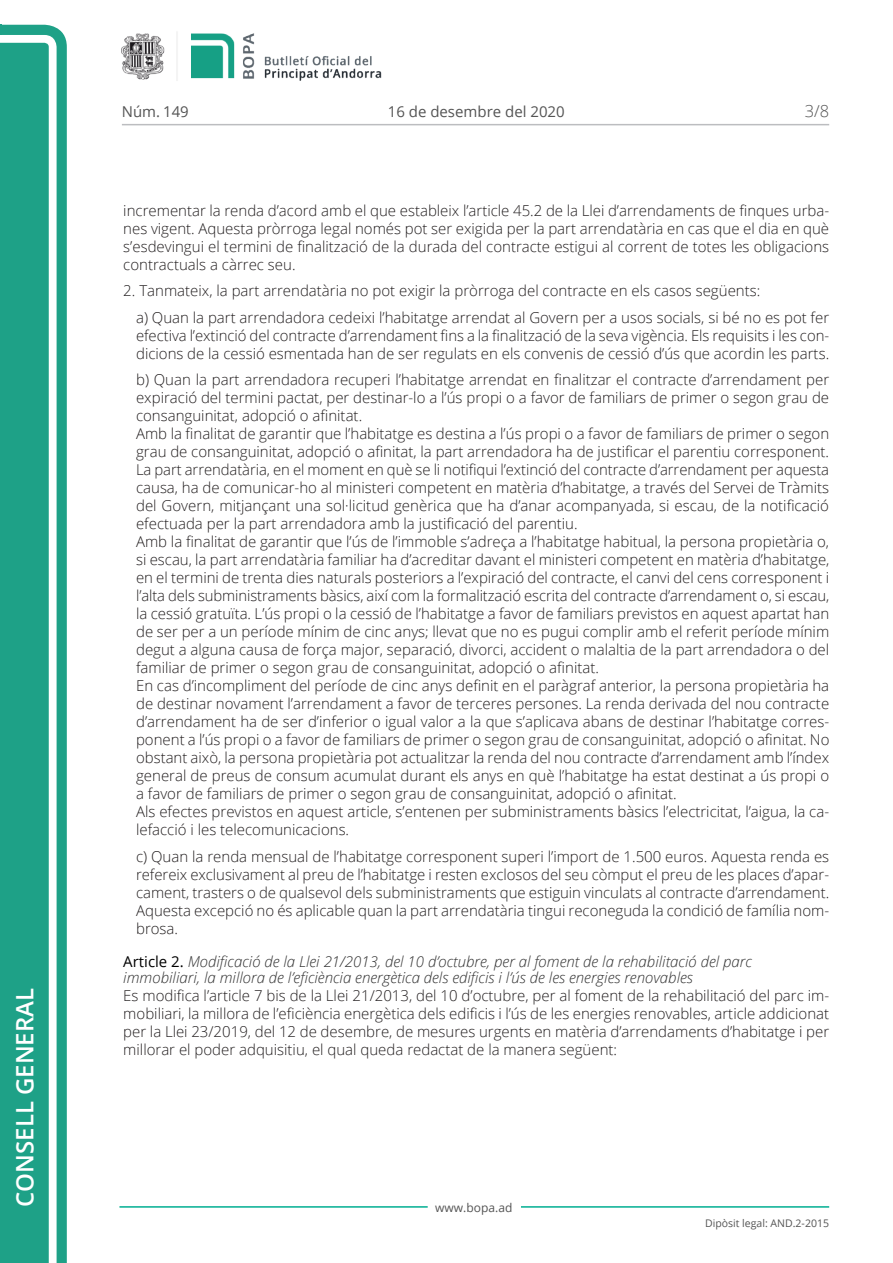
<style>
.page{position:relative;width:893px;height:1263px;background:#fff}
.page>*{position:absolute;margin:0;border:0;box-sizing:border-box;transform-origin:0 0}
.t1{font:600 24px "Open Sans";color:#fff}
.t2{font:300 16.5px "Open Sans";color:#545454}
.Body_text_NOS{font:300 15px/18px "Open Sans";color:#231f20;text-align:justify}
.Body_text{font:300 15px/18px "Open Sans";color:#231f20;text-align:justify}
.Body_text_i{font:300 15px/18px "Open Sans";color:#231f20}
.Titol_7{font:italic 300 15px/15.8px "Open Sans";color:#303030}
.t3{font:15px "Open Sans";color:#545454}
.t4{font:12px "Open Sans";color:#545454}
.t5{font:10.5px "Open Sans";color:#545454}
.s1{font-weight:400;font-style:normal;color:#000}
</style>
<div class="page">
<svg style="left:0;top:25px;width:67px;height:1238px;fill:#1ea187"></svg>
<div style="left:0;top:43px;width:49px;height:1220px;background:#1ea187"></div>
<img style="left:122px;top:32px;width:260px;height:49px">
<hr style="left:119px;top:1206px;width:309px;height:2px;background:#00ae91">
<hr style="left:521px;top:1206px;width:308px;height:2px;background:#00ae91">
<hr style="left:122px;top:124px;width:707px;height:1px;background:#bcbdc0">
<h1 class="t1" style="left:8px;top:1207px;width:220px;rotate:-90deg">Consell General</h1>
<p class="t3" style="left:122px;top:102px;width:68px">Núm. 149</p>
<p class="t3" style="left:388px;top:102px;width:178px">16 de desembre del 2020</p>
<p class="t2" style="left:805px;top:100px;width:26px">3/8</p>
<p class="Body_text" style="left:123px;top:201px;width:707px">incrementar la renda d’acord amb el que estableix l’article 45.2 de la Llei d’arrendaments de finques urba&shy;nes vigent. Aquesta pròrroga legal només pot ser exigida per la part arrendatària en cas que el dia en què s’esdevingui el termini de finalització de la durada del contracte estigui al corrent de totes les obligacions contractuals a càrrec seu.</p>
<p class="Body_text" style="left:123px;top:281px;width:638px">2. Tanmateix, la part arrendatària no pot exigir la pròrroga del contracte en els casos següents:</p>
<p class="Body_text_i" style="left:136px;top:308px;width:695px;text-align:justify">a) Quan la part arrendadora cedeixi l’habitatge arrendat al Govern per a usos socials, si bé no es pot fer efectiva l’extinció del contracte d’arrendament fins a la finalització de la seva vigència. Els requisits i les con&shy;dicions de la cessió esmentada han de ser regulats en els convenis de cessió d’ús que acordin les parts.</p>
<p class="Body_text_NOS" style="left:136px;top:370px;width:695px">b) Quan la part arrendadora recuperi l’habitatge arrendat en finalitzar el contracte d’arrendament per expiració del termini pactat, per destinar-lo a l’ús propi o a favor de familiars de primer o segon grau de consanguinitat, adopció o afinitat.</p>
<p class="Body_text_NOS" style="left:136px;top:424px;width:695px">Amb la finalitat de garantir que l’habitatge es destina a l’ús propi o a favor de familiars de primer o segon grau de consanguinitat, adopció o afinitat, la part arrendadora ha de justificar el parentiu corresponent.</p>
<p class="Body_text_NOS" style="left:136px;top:460px;width:695px">La part arrendatària, en el moment en què se li notifiqui l’extinció del contracte d’arrendament per aquesta causa, ha de comunicar-ho al ministeri competent en matèria d’habitatge, a través del Servei de Tràmits del Govern, mitjançant una sol·licitud genèrica que ha d’anar acompanyada, si escau, de la notificació efectuada per la part arrendadora amb la justificació del parentiu.</p>
<p class="Body_text_NOS" style="left:136px;top:532px;width:695px">Amb la finalitat de garantir que l’ús de l’immoble s’adreça a l’habitatge habitual, la persona propietària o, si escau, la part arrendatària familiar ha d’acreditar davant el ministeri competent en matèria d’habitatge, en el termini de trenta dies naturals posteriors a l’expiració del contracte, el canvi del cens corresponent i l’alta dels subministraments bàsics, així com la formalització escrita del contracte d’arrendament o, si escau, la cessió gratuïta. L’ús propi o la cessió de l’habitatge a favor de familiars previstos en aquest apartat han de ser per a un període mínim de cinc anys; llevat que no es pugui complir amb el referit període mínim degut a alguna causa de força major, separació, divorci, accident o malaltia de la part arrendadora o del familiar de primer o segon grau de consanguinitat, adopció o afinitat.</p>
<p class="Body_text_NOS" style="left:136px;top:676px;width:695px">En cas d’incompliment del període de cinc anys definit en el paràgraf anterior, la persona propietària ha de destinar novament l’arrendament a favor de terceres persones. La renda derivada del nou contracte d’arrendament ha de ser d’inferior o igual valor a la que s’aplicava abans de destinar l’habitatge corres&shy;ponent a l’ús propi o a favor de familiars de primer o segon grau de consanguinitat, adopció o afinitat. No obstant això, la persona propietària pot actualitzar la renda del nou contracte d’arrendament amb l’índex general de preus de consum acumulat durant els anys en què l’habitatge ha estat destinat a ús propi o a favor de familiars de primer o segon grau de consanguinitat, adopció o afinitat.</p>
<p class="Body_text_i" style="left:136px;top:802px;width:695px">Als efectes previstos en aquest article, s’entenen per subministraments bàsics l’electricitat, l’aigua, la ca&shy;lefacció i les telecomunicacions.</p>
<p class="Body_text_NOS" style="left:136px;top:847px;width:695px">c) Quan la renda mensual de l’habitatge corresponent superi l’import de 1.500 euros. Aquesta renda es refereix exclusivament al preu de l’habitatge i resten exclosos del seu còmput el preu de les places d’apar&shy;cament, trasters o de qualsevol dels subministraments que estiguin vinculats al contracte d’arrendament.</p>
<p class="Body_text_i" style="left:136px;top:901px;width:695px">Aquesta excepció no és aplicable quan la part arrendatària tingui reconeguda la condició de família nom&shy;brosa.</p>
<p class="Titol_7" style="left:123px;top:953px;width:630px"><span class="s1">Article 2.</span> Modificació de la Llei 21/2013, del 10 d’octubre, per al foment de la rehabilitació del parc immobiliari, la millora de l’eficiència energètica dels edificis i l’ús de les energies renovables</p>
<p class="Body_text" style="left:123px;top:986px;width:707px">Es modifica l’article 7 bis de la Llei 21/2013, del 10 d’octubre, per al foment de la rehabilitació del parc im&shy;mobiliari, la millora de l’eficiència energètica dels edificis i l’ús de les energies renovables, article addicionat per la Llei 23/2019, del 12 de desembre, de mesures urgents en matèria d’arrendaments d’habitatge i per millorar el poder adquisitiu, el qual queda redactat de la manera següent:</p>
<p class="t4" style="left:435px;top:1199px;width:79px">www.bopa.ad</p>
<p class="t5" style="left:705px;top:1216px;width:125px">Dipòsit legal: AND.2-2015</p>
</div>
